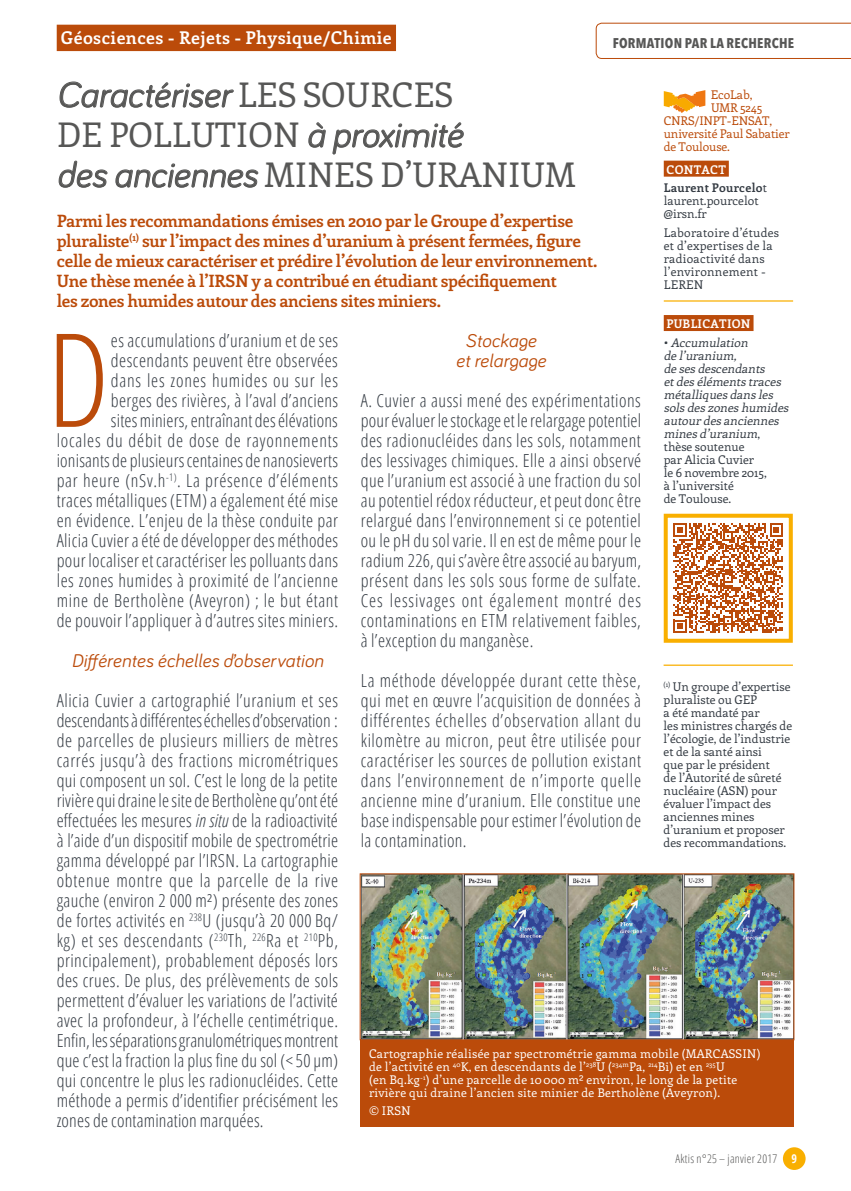
<style>
.page{position:relative;width:851px;height:1191px;background:#fff}
.page>*{position:absolute;margin:0;border:0;box-sizing:border-box;transform-origin:0 0}
.t1{font:300 condensed 130px "Open Sans";color:#bb4b0a}
.t2{font:italic 36px "Bariol";color:#575756}
.t3{font:34px/40px "Enriqueta";color:#575756}
.t4{font:italic 19px/20px "Bariol";letter-spacing:.01em;color:#bb4b0a;text-align:center}
.t5{font:300 condensed 18px/20px "Open Sans";letter-spacing:.02em;color:#333a42;text-align:justify}
.t6{font:700 17.6px "Enriqueta";letter-spacing:.02em;color:#fff}
.t7{font:700 17px/20px "Enriqueta";letter-spacing:-.02em;color:#bb4b0a}
.t8{font:700 condensed 14px "Avenir Next LT Pro";letter-spacing:.02em;color:#575756}
.t9{font:12px/13px "Enriqueta";color:#333a42}
.t10{font:12px/13px "Enriqueta";letter-spacing:.02em;color:#fff}
.t11{font:italic 12px/13px "Enriqueta";color:#333a42}
.t12{font:12px/13px "Enriqueta";letter-spacing:.02em;color:#333a42}
.t13{font:12px "Enriqueta";letter-spacing:-.01em;color:#bb4b0a}
.t14{font:700 12px/18.6px "Enriqueta";letter-spacing:.02em;color:#333a42}
.t15{font:300 condensed 12px "Open Sans";letter-spacing:.02em;color:#575756}
.t16{font:700 12px "Enriqueta";letter-spacing:.02em;color:#fff}
.s1{font-family:"Enriqueta";font-style:normal;font-size:34px}
.s2{font-family:"Bariol";font-style:italic;font-size:36px}
.s3{color:#fff}
.s4{font-weight:400}
.s5{font-style:normal}
.s6{font-style:italic}
.s7{font-weight:700;color:#fff}
</style>
<div class="page">
<div style="left:782px;top:1147px;width:23px;height:23px;background:#f9af00;border-radius:50%"></div>
<svg style="left:59px;top:81px;width:175px;height:27px"></svg>
<svg style="left:308px;top:122px;width:18px;height:26px"></svg>
<svg style="left:332px;top:122px;width:132px;height:33px"></svg>
<svg style="left:58px;top:160px;width:50px;height:28px"></svg>
<svg style="left:115px;top:163px;width:144px;height:25px"></svg>
<div style="left:663px;top:161px;width:65px;height:16px;background:#bb4b0a"></div>
<hr style="left:663px;top:300px;width:130px;height:2px;background:#f9af00">
<div style="left:663px;top:315px;width:90px;height:16px;background:#bb4b0a"></div>
<svg style="left:663px;top:90px;width:42px;height:23px"></svg>
<img style="left:362px;top:875px;width:430px;height:163px">
<div style="left:360px;top:873px;width:434px;height:167px;border:1px solid #bb4b0a"></div>
<div style="left:360px;top:1040px;width:434px;height:87px;background:#bb4b0a"></div>
<div style="left:57px;top:25px;width:339px;height:26px;background:#bb4b0a"></div>
<hr style="left:663px;top:664px;width:129px;height:2px;background:#f9af00">
<svg style="left:595px;top:23px;width:255px;height:36px"></svg>
<svg style="left:673px;top:523px;width:110px;height:110px"></svg>
<div style="left:663px;top:514px;width:129px;height:129px;border:4px solid #f9af00"></div>
<p class="t6" style="left:61px;top:26px;width:332px">Géosciences - Rejets - Physique/Chimie</p>
<p class="t8" style="left:612px;top:34px;width:183px">FORMATION PAR LA RECHERCHE</p>
<h2 class="t2" style="left:57px;top:70px;width:397px">Caractériser <span class="s1">LES SOURCES</span></h2>
<h3 class="t3" style="left:57px;top:113px;width:520px">DE POLLUTION <span class="s2">à proximité<br>des anciennes</span> MINES D’URANIUM</h3>
<p class="t13" style="left:710px;top:86px;width:43px">EcoLab,</p>
<p class="t13" style="left:711px;top:99px;width:53px">UMR 5245</p>
<p class="t13" style="left:663px;top:112px;width:110px">CNRS/INPT-ENSAT,</p>
<p class="t13" style="left:663px;top:125px;width:127px">université Paul Sabatier</p>
<p class="t13" style="left:663px;top:138px;width:68px">de Toulouse.</p>
<p class="t14" style="left:663px;top:159px;width:105px"><span class="s3">CONTACT<br></span>Laurent Pourcelo<span class="s4">t</span></p>
<p class="t9" style="left:663px;top:194px;width:96px">laurent.pourcelot @irsn.fr</p>
<p class="t12" style="left:663px;top:226px;width:117px">Laboratoire d’études et d’expertises de la radioactivité dans l’environnement -<br>LEREN</p>
<p class="t16" style="left:666px;top:315px;width:86px">PUBLICATION</p>
<p class="t11" style="left:663px;top:335px;width:129px"><span class="s5">•</span> Accumulation<br>de l’uranium,<br>de ses descendants etdes éléments traces métalliques dans les sols des zones humides autour des anciennes mines d’uranium<span class="s5">, thèse soutenue<br>par Alicia Cuvier<br>le 6 novembre 2015,<br>à l’université<br>de Toulouse.</span></p>
<p class="t7" style="left:57px;top:210px;width:542px">Parmi les recommandations émises en 2010 par le Groupe d’expertise pluraliste<sup>(1)</sup> sur l’impact des mines d’uranium à présent fermées, figure celle de mieux caractériser et prédire l’évolution de leur environnement.<br>Une thèse menée à l’IRSN y a contribué en étudiant spécifiquement<br>les zones humides autour des anciens sites miniers.</p>
<p class="t5" style="left:57px;top:330px;width:283px;text-align:right">es accumulations d’uranium et de ses descendants peuvent être observées<br>dans les zones humides ou sur les<br>berges des rivières, à l’aval d’anciens<br>sites miniers, entraînant des élévations<br>locales du débit de dose de rayonnements ionisants de plusieurs centaines de nanosieverts par heure (nSv.h<sup>-1)</sup>. La présence d’éléments traces métalliques (ETM) a également été mise en évidence. L’enjeu de la thèse conduite par Alicia Cuvier a été de développer des méthodes pour localiser et caractériser les polluants dans les zones humides à proximité de l’ancienne mine de Bertholène (Aveyron) ; le but étant de pouvoir l’appliquer à d’autres sites miniers.</p>
<p class="t4" style="left:71px;top:649px;width:253px">Différentes échelles d’observation</p>
<p class="t5" style="left:57px;top:690px;width:283px">Alicia Cuvier a cartographié l’uranium et ses descendants à différentes échelles d’observation : de parcelles de plusieurs milliers de mètres carrés jusqu’à des fractions micrométriques qui composent un sol. C’est le long de la petite rivière qui draine le site de Bertholène qu’ont été effectuées les mesures <span class="s6">in situ</span> de la radioactivité à l’aide d’un dispositif mobile de spectrométrie gamma développé par l’IRSN. La cartographie obtenue montre que la parcelle de la rive gauche (environ 2 000 m²) présente des zones de fortes activités en <sup>238</sup>U (jusqu’à 20 000 Bq/ kg) et ses descendants (<sup>230</sup>Th, <sup>226</sup>Ra et <sup>210</sup>Pb, principalement), probablement déposés lors des crues. De plus, des prélèvements de sols permettent d’évaluer les variations de l’activité avec la profondeur, à l’échelle centimétrique.<br>Enfin, les séparations granulométriques montrent que c’est la fraction la plus fine du sol (&lt; 50 µm) qui concentre le plus les radionucléides. Cette méthode a permis d’identifier précisément les zones de contamination marquées.</p>
<p class="t4" style="left:456px;top:329px;width:92px">Stockage<br>et relargage</p>
<p class="t5" style="left:361px;top:390px;width:282px">A. Cuvier a aussi mené des expérimentations pour évaluer le stockage et le relargage potentiel des radionucléides dans les sols, notamment des lessivages chimiques. Elle a ainsi observé que l’uranium est associé à une fraction du sol au potentiel rédox réducteur, et peut donc être relargué dans l’environnement si ce potentiel ou le pH du sol varie. Il en est de même pour le radium 226, qui s’avère être associé au baryum, présent dans les sols sous forme de sulfate.<br>Ces lessivages ont également montré des contaminations en ETM relativement faibles, à l’exception du manganèse.</p>
<p class="t5" style="left:361px;top:670px;width:282px">La méthode développée durant cette thèse, qui met en œuvre l’acquisition de données à différentes échelles d’observation allant du kilomètre au micron, peut être utilisée pour caractériser les sources de pollution existant dans l’environnement de n’importe quelle ancienne mine d’uranium. Elle constitue une base indispensable pour estimer l’évolution de la contamination.</p>
<h1 class="t1" style="left:47px;top:291px;width:65px">D</h1>
<p class="t9" style="left:663px;top:679px;width:130px"><sup>(1)</sup> Un groupe d’expertise pluraliste ou GEP<br>a été mandaté par<br>les ministres chargés de l’écologie, de l’industrie et de la santé ainsi<br>que par le président<br>de l’Autorité de sûreté nucléaire (ASN) pour évaluer l’impact des anciennes mines d’uranium et proposer des recommandations.</p>
<p class="t10" style="left:369px;top:1046px;width:393px">Cartographie réalisée par spectrométrie gamma mobile (MARCASSIN) de l’activité en <sup>40</sup>K, en descendants de l’<sup>238</sup>U (<sup>234m</sup>Pa, <sup>214</sup>Bi) et en <sup>235</sup>U<br>(en Bq.kg<sup>-1</sup>) d’une parcelle de 10 000 m² environ, le long de la petite rivière qui draine l’ancien site minier de Bertholène (Aveyron).</p>
<p class="t10" style="left:369px;top:1103px;width:43px">© IRSN</p>
<p class="t15" style="left:675px;top:1150px;width:123px">Aktis n°25 – janvier 2017 <span class="s7">9</span></p>
</div>
